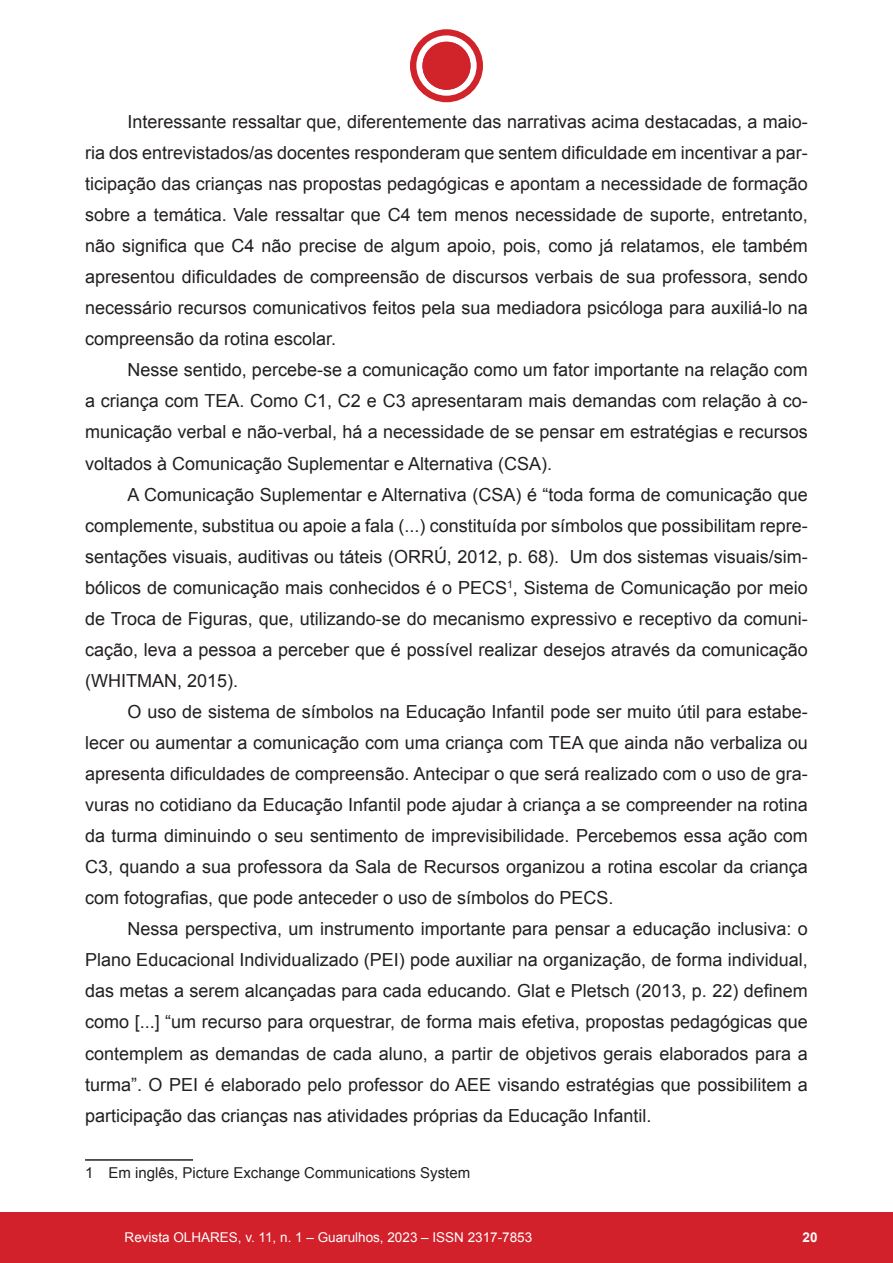
<style>
.page{position:relative;width:893px;height:1263px;background:#fff}
.page>*{position:absolute;margin:0;border:0;box-sizing:border-box;transform-origin:0 0}
._02_Texto{font:18px/31px "Arial";color:#231f20;text-align:justify}
._02_Rodapé{font:15px "Arial";color:#231f20}
.t1{font:13.5px "Arial";color:#fff}
.t2{font:700 13.5px "Arial";color:#fff}
</style>
<div class="page">
<div style="left:0;top:1212px;width:893px;height:51px;background:#d3212b"></div>
<div style="left:410px;top:29px;width:73px;height:73px;background:#d1232a;border-radius:50%"></div>
<svg style="left:416px;top:35px;width:61px;height:61px"></svg>
<div style="left:422px;top:42px;width:48px;height:48px;background:#d1232a;border-radius:50%"></div>
<hr style="left:85px;top:1159px;width:108px;height:2px;background:#231f20">
<p class="_02_Texto" style="left:85px;top:106px;width:724px;text-indent:43px">Interessante ressaltar que, diferentemente das narrativas acima destacadas, a maio&shy;ria dos entrevistados/as docentes responderam que sentem dificuldade em incentivar a par&shy;ticipação das crianças nas propostas pedagógicas e apontam a necessidade de formação sobre a temática. Vale ressaltar que C4 tem menos necessidade de suporte, entretanto, não significa que C4 não precise de algum apoio, pois, como já relatamos, ele também apresentou dificuldades de compreensão de discursos verbais de sua professora, sendo necessário recursos comunicativos feitos pela sua mediadora psicóloga para auxiliá-lo na compreensão da rotina escolar.</p>
<p class="_02_Texto" style="left:85px;top:355px;width:724px;text-indent:43px">Nesse sentido, percebe-se a comunicação como um fator importante na relação com a criança com TEA. Como C1, C2 e C3 apresentaram mais demandas com relação à co&shy;municação verbal e não-verbal, há a necessidade de se pensar em estratégias e recursos voltados à Comunicação Suplementar e Alternativa (CSA).</p>
<p class="_02_Texto" style="left:85px;top:479px;width:724px;text-indent:43px">A Comunicação Suplementar e Alternativa (CSA) é “toda forma de comunicação que complemente, substitua ou apoie a fala (...) constituída por símbolos que possibilitam repre&shy;sentações visuais, auditivas ou táteis (ORRÚ, 2012, p. 68). Um dos sistemas visuais/sim&shy;bólicos de comunicação mais conhecidos é o PECS<sup>1</sup>, Sistema de Comunicação por meio de Troca de Figuras, que, utilizando-se do mecanismo expressivo e receptivo da comuni&shy;cação, leva a pessoa a perceber que é possível realizar desejos através da comunicação (WHITMAN, 2015).</p>
<p class="_02_Texto" style="left:85px;top:696px;width:724px;text-indent:43px">O uso de sistema de símbolos na Educação Infantil pode ser muito útil para estabe&shy;lecer ou aumentar a comunicação com uma criança com TEA que ainda não verbaliza ou apresenta dificuldades de compreensão. Antecipar o que será realizado com o uso de gra&shy;vuras no cotidiano da Educação Infantil pode ajudar à criança a se compreender na rotina da turma diminuindo o seu sentimento de imprevisibilidade. Percebemos essa ação com C3, quando a sua professora da Sala de Recursos organizou a rotina escolar da criança com fotografias, que pode anteceder o uso de símbolos do PECS.</p>
<p class="_02_Texto" style="left:85px;top:914px;width:724px;text-indent:43px">Nessa perspectiva, um instrumento importante para pensar a educação inclusiva: o Plano Educacional Individualizado (PEI) pode auxiliar na organização, de forma individual, das metas a serem alcançadas para cada educando. Glat e Pletsch (2013, p. 22) definem como [...] “um recurso para orquestrar, de forma mais efetiva, propostas pedagógicas que contemplem as demandas de cada aluno, a partir de objetivos gerais elaborados para a turma”. O PEI é elaborado pelo professor do AEE visando estratégias que possibilitem a participação das crianças nas atividades próprias da Educação Infantil.</p>
<p class="_02_Rodapé" style="left:85px;top:1163px;width:387px">1 Em inglês, Picture Exchange Communications System</p>
<p class="t1" style="left:125px;top:1229px;width:409px">Revista OLHARES, v. 11, n. 1 – Guarulhos, 2023 – ISSN 2317-7853</p>
<p class="t2" style="left:802px;top:1228px;width:17px">20</p>
</div>
